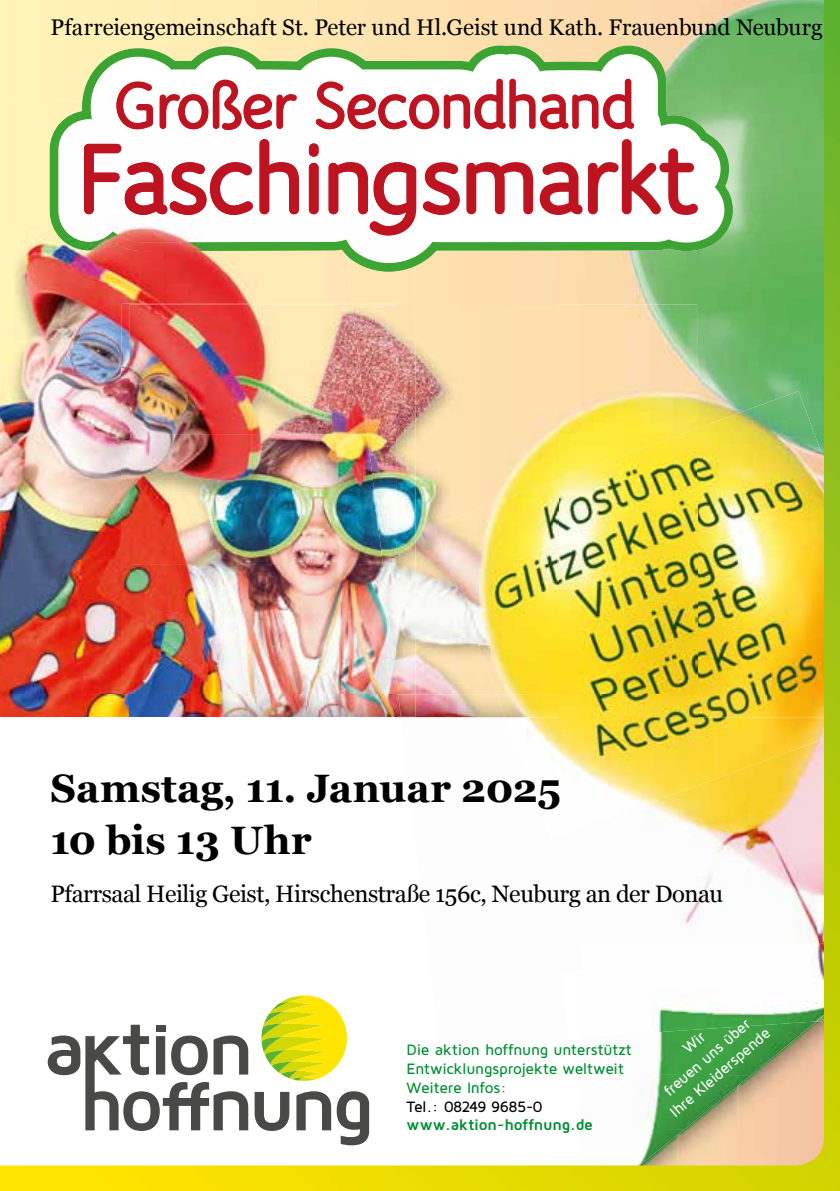
<style>
.page{position:relative;width:840px;height:1191px;background:#fff}
.page>*{position:absolute;margin:0;border:0;box-sizing:border-box;transform-origin:0 0}
.t1{font:700 39.6px/52.2px "Georgia";color:#000}
.t2{font:23.8px "Georgia";letter-spacing:-.02em;color:#000}
.t3{font:22.6px "Georgia";color:#000}
.t4{font:500 15.6px/18.8px "Maven Pro";letter-spacing:-.015em;color:#008f32}
.t5{font:500 15.6px/19.8px "Maven Pro";color:#fff;text-align:center}
.t6{font:700 15.6px "Maven Pro";letter-spacing:-.015em;color:#008f32}
.t7{font:500 15.6px "Maven Pro";letter-spacing:-.05em;color:#000}
</style>
<div class="page">
<img style="left:0;top:0;width:839px;height:1191px">
<svg style="left:0;top:0;width:633px;height:130px"></svg>
<h3 class="t3" style="left:50px;top:11px;width:773px">Pfarreiengemeinschaft St. Peter und Hl.Geist und Kath. Frauenbund Neuburg</h3>
<h1 class="t1" style="left:50px;top:760px;width:512px">Samstag, 11. Januar 2025<br>10 bis 13 Uhr</h1>
<h2 class="t2" style="left:50px;top:876px;width:674px">Pfarrsaal Heilig Geist, Hirschenstraße 156c, Neuburg an der Donau</h2>
<p class="t4" style="left:406px;top:1040px;width:226px">Die aktion hoffnung unterstützt<br>Entwicklungsprojekte weltweit<br>Weitere Infos:</p>
<p class="t7" style="left:406px;top:1096px;width:138px">Tel.: 08249 9685-0</p>
<p class="t6" style="left:406px;top:1115px;width:188px">www.aktion-hoffnung.de</p>
<p class="t5" style="left:638px;top:1076px;width:128px;rotate:-41deg">Wir<br>freuen uns über<br>Ihre Kleiderspende</p>
</div>
